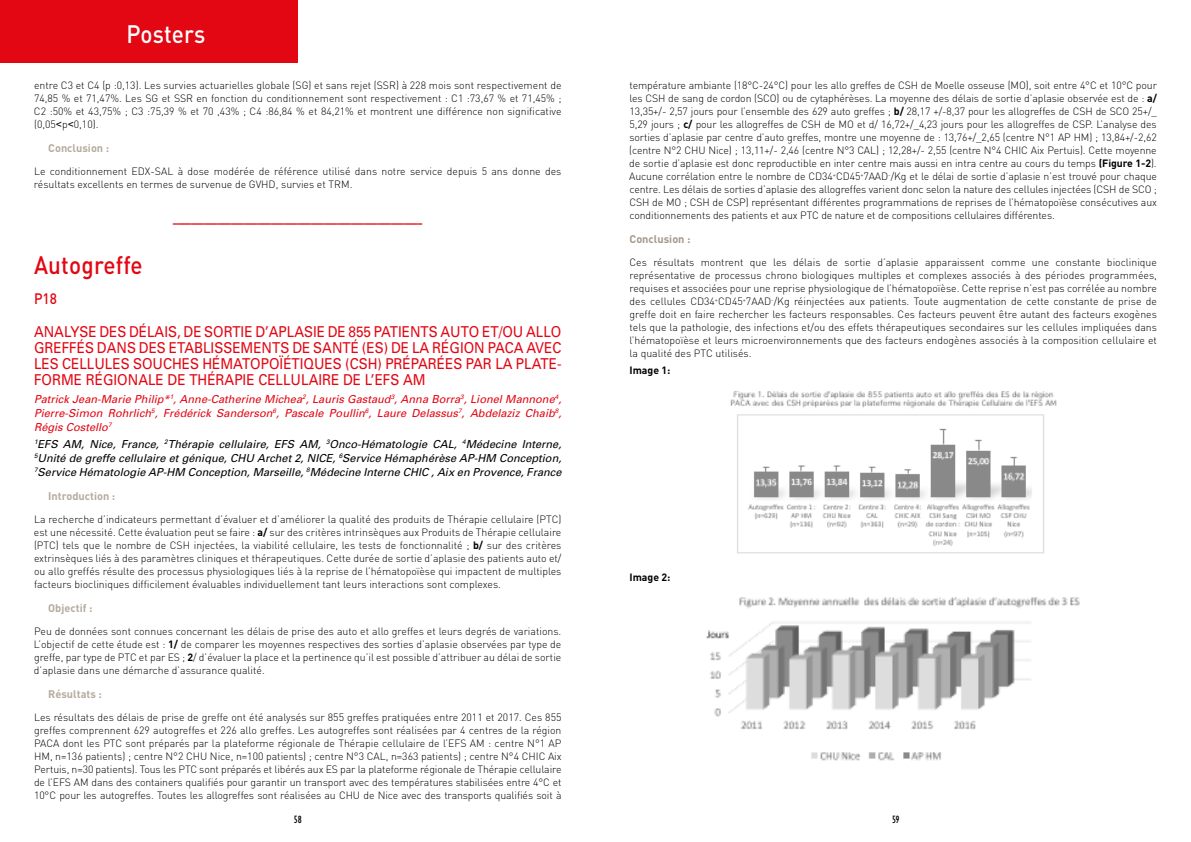
<style>
.page{position:relative;width:1191px;height:842px;background:#fff}
.page>*{position:absolute;margin:0;border:0;box-sizing:border-box;transform-origin:0 0}
.t1{font:500 25px "DIN";letter-spacing:.01em;color:#e30613;scale:.9 1}
.t2{font:500 25px "DIN";color:#fff;scale:.9 1}
.t3{font:15px/16px "Univers";color:#e30613;text-align:justify;scale:.9 1}
.t4{font:500 15px "DIN";color:#e30613;scale:.9 1}
.t5{font:italic 11px/14px "Univers";color:#000;text-align:justify}
.t6{font:italic 11px/14px "Univers";color:#e30613;text-align:justify}
.t7{font:700 11px "DIN";color:#b5ab9d}
.t8{font:700 11px "DIN";color:#a49888}
.t9{font:condensed 11px "Gill Sans";color:#000}
.t10{font:300 10.5px/13px "DIN";color:#000;text-align:justify}
.t11{font:700 10.5px "DIN";color:#e30613}
.t12{font:700 10.5px "DIN";color:#000}
.s1{font-family:"Arial";font-weight:400}
.s2{font-weight:700}
</style>
<div class="page">
<div style="left:0;top:0;width:298px;height:62px;background:#e30613"></div>
<img style="left:730px;top:391px;width:327px;height:163px">
<img style="left:706px;top:597px;width:374px;height:164px">
<h1 class="t2" style="left:126px;top:18px;width:89px">Posters</h1>
<p class="t10" style="left:34px;top:79px;width:529px">entre C3 et C4 (p :0,13). Les survies actuarielles globale (SG) et sans rejet (SSR) à 228 mois sont respectivement de 74,85 % et 71,47%. Les SG et SSR en fonction du conditionnement sont respectivement : C1 :73,67 % et 71,45% ; C2 :50% et 43,75% ; C3 :75,39 % et 70 ,43% ; C4 :86,84 % et 84,21% et montrent une différence non significative (0,05<span class="s1">˂</span>p<span class="s1">˂</span>0,10).</p>
<p class="t7" style="left:48px;top:141px;width:63px">Conclusion :</p>
<p class="t10" style="left:34px;top:165px;width:529px">Le conditionnement EDX-SAL à dose modérée de référence utilisé dans notre service depuis 5 ans donne des résultats excellents en termes de survenue de GVHD, survies et TRM.</p>
<p class="t11" style="left:173px;top:217px;width:251px">––––––––––––––––––––––––––––––––––––––––––––––––––––––––</p>
<h1 class="t1" style="left:34px;top:249px;width:122px">Autogreffe</h1>
<h2 class="t4" style="left:34px;top:289px;width:27px">P18</h2>
<p class="t3" style="left:34px;top:324px;width:587px">ANALYSE DES DÉLAIS, DE SORTIE D’APLASIE DE 855 PATIENTS AUTO ET/OU ALLO GREFFÉS DANS DES ETABLISSEMENTS DE SANTÉ (ES) DE LA RÉGION PACA AVEC LES CELLULES SOUCHES HÉMATOPOÏÉTIQUES (CSH) PRÉPARÉES PAR LA PLATE-FORME RÉGIONALE DE THÉRAPIE CELLULAIRE DE L’EFS AM</p>
<p class="t6" style="left:34px;top:392px;width:529px">Patrick Jean-Marie Philip*<sup>1</sup>, Anne-Catherine Michea<sup>2</sup>, Lauris Gastaud<sup>3</sup>, Anna Borra<sup>3</sup>, Lionel Mannone<sup>4</sup>, Pierre-Simon Rohrlich<sup>5</sup>, Frédérick Sanderson<sup>6</sup>, Pascale Poullin<sup>6</sup>, Laure Delassus<sup>7</sup>, Abdelaziz Chaib<sup>8</sup>, Régis Costello<sup>7</sup></p>
<p class="t5" style="left:34px;top:437px;width:529px"><sup>1</sup>EFS AM, Nice, France, <sup>2</sup>Thérapie cellulaire, EFS AM, <sup>3</sup>Onco-Hématologie CAL, <sup>4</sup>Médecine Interne, <sup>5</sup>Unité de greffe cellulaire et génique, CHU Archet 2, NICE, <sup>6</sup>Service Hémaphérèse AP-HM Conception, <sup>7</sup>Service Hématologie AP-HM Conception, Marseille, <sup>8</sup>Médecine Interne CHIC , Aix en Provence, France</p>
<p class="t7" style="left:48px;top:489px;width:69px">Introduction :</p>
<p class="t10" style="left:34px;top:513px;width:529px">La recherche d’indicateurs permettant d’évaluer et d’améliorer la qualité des produits de Thérapie cellulaire (PTC) est une nécessité. Cette évaluation peut se faire : <span class="s2">a/</span> sur des critères intrinsèques aux Produits de Thérapie cellulaire (PTC) tels que le nombre de CSH injectées, la viabilité cellulaire, les tests de fonctionnalité ; <span class="s2">b/</span> sur des critères extrinsèques liés à des paramètres cliniques et thérapeutiques. Cette durée de sortie d’aplasie des patients auto et/ ou allo greffés résulte des processus physiologiques liés à la reprise de l’hématopoïèse qui impactent de multiples facteurs biocliniques difficilement évaluables individuellement tant leurs interactions sont complexes.</p>
<p class="t7" style="left:48px;top:601px;width:46px">Objectif :</p>
<p class="t10" style="left:34px;top:624px;width:529px">Peu de données sont connues concernant les délais de prise des auto et allo greffes et leurs degrés de variations.<br>L’objectif de cette étude est : <span class="s2">1/</span> de comparer les moyennes respectives des sorties d’aplasie observées par type de greffe, par type de PTC et par ES ; <span class="s2">2</span>/ d’évaluer la place et la pertinence qu’il est possible d’attribuer au délai de sortie d’aplasie dans une démarche d’assurance qualité.</p>
<p class="t7" style="left:48px;top:687px;width:55px">Résultats :</p>
<p class="t10" style="left:34px;top:710px;width:529px">Les résultats des délais de prise de greffe ont été analysés sur 855 greffes pratiquées entre 2011 et 2017. Ces 855 greffes comprennent 629 autogreffes et 226 allo greffes. Les autogreffes sont réalisées par 4 centres de la région PACA dont les PTC sont préparés par la plateforme régionale de Thérapie cellulaire de l’EFS AM : centre N°1 AP HM, n=136 patients) ; centre N°2 CHU Nice, n=100 patients) ; centre N°3 CAL, n=363 patients) ; centre N°4 CHIC Aix Pertuis, n=30 patients). Tous les PTC sont préparés et libérés aux ES par la plateforme régionale de Thérapie cellulaire de l’EFS AM dans des containers qualifiés pour garantir un transport avec des températures stabilisées entre 4°C et 10°C pour les autogreffes. Toutes les allogreffes sont réalisées au CHU de Nice avec des transports qualifiés soit à</p>
<p class="t10" style="left:629px;top:79px;width:529px">température ambiante (18°C-24°C) pour les allo greffes de CSH de Moelle osseuse (MO), soit entre 4°C et 10°C pour les CSH de sang de cordon (SCO) ou de cytaphérèses. La moyenne des délais de sortie d’aplasie observée est de : <span class="s2">a/ </span>13,35+/- 2,57 jours pour l’ensemble des 629 auto greffes ; <span class="s2">b/</span> 28,17 +/-8,37 pour les allogreffes de CSH de SCO 25+/_ 5,29 jours ; <span class="s2">c/</span> pour les allogreffes de CSH de MO et d/ 16,72+/_4,23 jours pour les allogreffes de CSP. L’analyse des sorties d’aplasie par centre d’auto greffes, montre une moyenne de : 13,76+/_2,65 (centre N°1 AP HM) ; 13,84+/-2,62 (centre N°2 CHU Nice) ; 13,11+/- 2,46 (centre N°3 CAL) ; 12,28+/- 2,55 (centre N°4 CHIC Aix Pertuis). Cette moyenne de sortie d’aplasie est donc reproductible en inter centre mais aussi en intra centre au cours du temps <span class="s2">(Figure 1-2</span>).<br>Aucune corrélation entre le nombre de CD34<sup>+</sup>CD45<sup>+</sup>7AAD<sup>-</sup>/Kg et le délai de sortie d’aplasie n’est trouvé pour chaque centre. Les délais de sorties d’aplasie des allogreffes varient donc selon la nature des cellules injectées (CSH de SCO ; CSH de MO ; CSH de CSP) représentant différentes programmations de reprises de l’hématopoïèse consécutives aux conditionnements des patients et aux PTC de nature et de compositions cellulaires différentes.</p>
<p class="t8" style="left:629px;top:232px;width:63px">Conclusion :</p>
<p class="t10" style="left:629px;top:256px;width:529px">Ces résultats montrent que les délais de sortie d’aplasie apparaissent comme une constante bioclinique représentative de processus chrono biologiques multiples et complexes associés à des périodes programmées, requises et associées pour une reprise physiologique de l’hématopoïèse. Cette reprise n’est pas corrélée au nombre des cellules CD34<sup>+</sup>CD45<sup>+</sup>7AAD<sup>-</sup>/Kg réinjectées aux patients. Toute augmentation de cette constante de prise de greffe doit en faire rechercher les facteurs responsables. Ces facteurs peuvent être autant des facteurs exogènes tels que la pathologie, des infections et/ou des effets thérapeutiques secondaires sur les cellules impliquées dans l’hématopoïèse et leurs microenvironnements que des facteurs endogènes associés à la composition cellulaire et la qualité des PTC utilisés.</p>
<p class="t12" style="left:629px;top:363px;width:42px">Image 1:</p>
<p class="t12" style="left:629px;top:570px;width:42px">Image 2:</p>
<p class="t9" style="left:294px;top:813px;width:9px">58</p>
<p class="t9" style="left:892px;top:813px;width:9px">59</p>
</div>
